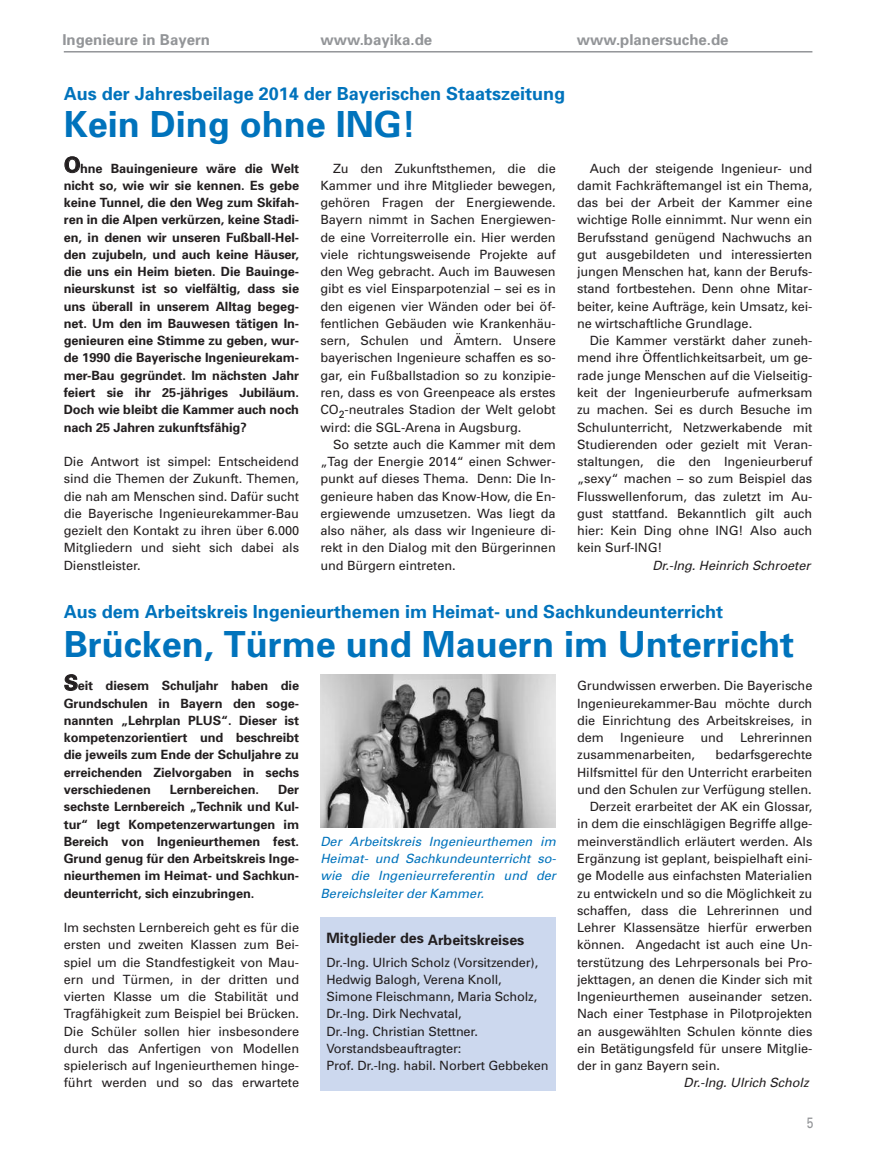
<style>
.page{position:relative;width:872px;height:1170px;background:#fff}
.page>*{position:absolute;margin:0;border:0;box-sizing:border-box;transform-origin:0 0}
.t1{font:700 36px "Univers";color:#0073bc}
.t2{font:700 18px "Univers";color:#0073bc}
.t3{font:700 15px "Univers";color:#939598}
.t4{font:15px "Univers";color:#939598;scale:.8 1}
.t5{font:700 14.25px "Univers";color:#231f20}
.t6{font:12.75px/17.2px "Univers";letter-spacing:-.005em;color:#231f20;text-align:justify}
.t7{font:700 12.75px/17.2px "Univers";letter-spacing:-.005em;color:#231f20;text-align:justify}
.t8{font:italic 12.75px/17.2px "Univers";color:#0073bc;text-align:justify}
.t9{font:italic 12.75px "Univers";letter-spacing:-.005em;color:#231f20}
.s1{font-size:21px}
</style>
<div class="page">
<hr style="left:64px;top:51px;width:748px;height:2px;background:#939598">
<div style="left:320px;top:917px;width:236px;height:173px;background:#ccd8ee"></div>
<img style="left:320px;top:674px;width:236px;height:153px">
<p class="t3" style="left:62px;top:34px;width:149px">Ingenieure in Bayern</p>
<p class="t3" style="left:320px;top:35px;width:113px">www.bayika.de</p>
<p class="t3" style="left:577px;top:35px;width:153px">www.planersuche.de</p>
<h2 class="t2" style="left:64px;top:87px;width:503px">Aus der Jahresbeilage 2014 der Bayerischen Staatszeitung</h2>
<h1 class="t1" style="left:64px;top:111px;width:353px">Kein Ding ohne ING!</h1>
<p class="t7" style="left:64px;top:160px;width:237px"><span class="s1">O</span>hne Bauingenieure wäre die Welt nicht so, wie wir sie kennen. Es gebe keine Tunnel, die den Weg zum Skifah&shy;ren in die Alpen verkürzen, keine Stadi&shy;en, in denen wir unseren Fußball-Hel&shy;den zujubeln, und auch keine Häuser, die uns ein Heim bieten. Die Bauinge&shy;nieurskunst ist so vielfältig, dass sie uns überall in unserem Alltag begeg&shy;net. Um den im Bauwesen tätigen In&shy;genieuren eine Stimme zu geben, wur&shy;de 1990 die Bayerische Ingenieurekam&shy;mer-Bau gegründet. Im nächsten Jahr feiert sie ihr 25-jähriges Jubiläum.<br>Doch wie bleibt die Kammer auch noch nach 25 Jahren zukunftsfähig?</p>
<p class="t6" style="left:64px;top:454px;width:237px">Die Antwort ist simpel: Entscheidend sind die Themen der Zukunft. Themen, die nah am Menschen sind. Dafür sucht die Bayerische Ingenieurekammer-Bau gezielt den Kontakt zu ihren über 6.000<br>Mitgliedern und sieht sich dabei als Dienstleister.</p>
<p class="t6" style="left:320px;top:160px;width:237px;text-indent:13px">Zu den Zukunftsthemen, die die Kammer und ihre Mitglieder bewegen, gehören Fragen der Energiewende.<br>Bayern nimmt in Sachen Energiewen&shy;de eine Vorreiterrolle ein. Hier werden viele richtungsweisende Projekte auf den Weg gebracht. Auch im Bauwesen gibt es viel Einsparpotenzial – sei es in den eigenen vier Wänden oder bei öf&shy;fentlichen Gebäuden wie Krankenhäu&shy;sern, Schulen und Ämtern. Unsere bayerischen Ingenieure schaffen es so&shy;gar, ein Fußballstadion so zu konzipie&shy;ren, dass es von Greenpeace als erstes CO<sub>2</sub>-neutrales Stadion der Welt gelobt wird: die SGL-Arena in Augsburg.</p>
<p class="t6" style="left:320px;top:436px;width:237px;text-indent:13px">So setzte auch die Kammer mit dem „Tag der Energie 2014“ einen Schwer&shy;punkt auf dieses Thema. Denn: Die In&shy;genieure haben das Know-How, die En&shy;ergiewende umzusetzen. Was liegt da also näher, als dass wir Ingenieure di&shy;rekt in den Dialog mit den Bürgerinnen und Bürgern eintreten.</p>
<p class="t6" style="left:577px;top:160px;width:237px;text-indent:13px">Auch der steigende Ingenieur- und damit Fachkräftemangel ist ein Thema, das bei der Arbeit der Kammer eine wichtige Rolle einnimmt. Nur wenn ein Berufsstand genügend Nachwuchs an gut ausgebildeten und interessierten jungen Menschen hat, kann der Berufs&shy;stand fortbestehen. Denn ohne Mitar&shy;beiter, keine Aufträge, kein Umsatz, kei&shy;ne wirtschaftliche Grundlage.</p>
<p class="t6" style="left:577px;top:333px;width:237px;text-indent:13px">Die Kammer verstärkt daher zuneh&shy;mend ihre Öffentlichkeitsarbeit, um ge&shy;rade junge Menschen auf die Vielseitig&shy;keit der Ingenieurberufe aufmerksam zu machen. Sei es durch Besuche im Schulunterricht, Netzwerkabende mit Studierenden oder gezielt mit Veran&shy;staltungen, die den Ingenieurberuf „sexy“ machen – so zum Beispiel das Flusswellenforum, das zuletzt im Au&shy;gust stattfand. Bekanntlich gilt auch hier: Kein Ding ohne ING! Also auch kein Surf-ING!</p>
<p class="t9" style="left:652px;top:560px;width:159px">Dr.-Ing. Heinrich Schroeter</p>
<h2 class="t2" style="left:64px;top:604px;width:661px">Aus dem Arbeitskreis Ingenieurthemen im Heimat- und Sachkundeunterricht</h2>
<h1 class="t1" style="left:64px;top:631px;width:731px">Brücken, Türme und Mauern im Unterricht</h1>
<p class="t7" style="left:64px;top:678px;width:237px"><span class="s1">S</span>eit diesem Schuljahr haben die Grundschulen in Bayern den soge&shy;nannten „Lehrplan PLUS“. Dieser ist kompetenzorientiert und beschreibt die jeweils zum Ende der Schuljahre zu erreichenden Zielvorgaben in sechs verschiedenen</p>
<p class="t6" style="left:577px;top:678px;width:237px">Grundwissen erwerben. Die Bayerische Ingenieurekammer-Bau möchte durch die Einrichtung des Arbeitskreises, in dem</p>
<p class="t6" style="left:620px;top:730px;width:65px">Ingenieure</p>
<p class="t6" style="left:700px;top:730px;width:25px">und</p>
<p class="t6" style="left:740px;top:730px;width:74px">Lehrerinnen</p>
<p class="t6" style="left:577px;top:747px;width:119px">zusammenarbeiten,</p>
<p class="t6" style="left:715px;top:747px;width:98px">bedarfsgerechte</p>
<p class="t6" style="left:577px;top:764px;width:237px">Hilfsmittel für den Unterricht erarbeiten</p>
<p class="t6" style="left:577px;top:781px;width:236px">und den Schulen zur Verfügung stellen.</p>
<p class="t6" style="left:590px;top:799px;width:224px">Derzeit erarbeitet der AK ein Glossar,</p>
<p class="t6" style="left:577px;top:816px;width:237px">in dem die einschlägigen Begriffe allge-</p>
<p class="t6" style="left:577px;top:833px;width:237px">meinverständlich erläutert werden. Als</p>
<p class="t6" style="left:577px;top:850px;width:237px">Ergänzung ist geplant, beispielhaft eini-</p>
<p class="t6" style="left:577px;top:868px;width:237px">ge Modelle aus einfachsten Materialien</p>
<p class="t6" style="left:577px;top:885px;width:237px">zu entwickeln und so die Möglichkeit zu</p>
<p class="t6" style="left:577px;top:902px;width:237px">schaffen, dass die Lehrerinnen und</p>
<p class="t6" style="left:577px;top:919px;width:237px">Lehrer Klassensätze hierfür erwerben</p>
<p class="t6" style="left:577px;top:937px;width:237px">können. Angedacht ist auch eine Un-</p>
<p class="t6" style="left:577px;top:954px;width:237px">terstützung des Lehrpersonals bei Pro-</p>
<p class="t6" style="left:577px;top:971px;width:237px">jekttagen, an denen die Kinder sich mit</p>
<p class="t6" style="left:577px;top:988px;width:237px">Ingenieurthemen auseinander setzen.</p>
<p class="t6" style="left:577px;top:1006px;width:237px">Nach einer Testphase in Pilotprojekten</p>
<p class="t6" style="left:577px;top:1023px;width:237px">an ausgewählten Schulen könnte dies</p>
<p class="t6" style="left:577px;top:1040px;width:237px">ein Betätigungsfeld für unsere Mitglie-</p>
<p class="t6" style="left:577px;top:1057px;width:144px">der in ganz Bayern sein.</p>
<p class="t9" style="left:683px;top:1078px;width:127px">Dr.-Ing. Ulrich Scholz</p>
<p class="t7" style="left:64px;top:781px;width:237px;text-indent:214px">Der sechste Lernbereich „Technik und Kul&shy;tur“ legt Kompetenzerwartungen im Bereich von Ingenieurthemen fest.<br>Grund genug für den Arbeitskreis Inge&shy;nieurthemen im Heimat- und Sachkun&shy;deunterricht, sich einzubringen.</p>
<p class="t6" style="left:64px;top:919px;width:237px">Im sechsten Lernbereich geht es für die ersten und zweiten Klassen zum Bei&shy;spiel um die Standfestigkeit von Mau&shy;ern und Türmen, in der dritten und vierten Klasse um die Stabilität und Tragfähigkeit zum Beispiel bei Brücken.<br>Die Schüler sollen hier insbesondere durch das Anfertigen von Modellen spielerisch auf Ingenieurthemen hinge&shy;führt werden und so das erwartete</p>
<p class="t7" style="left:170px;top:781px;width:91px">Lernbereichen.</p>
<p class="t8" style="left:320px;top:833px;width:237px">Der Arbeitskreis Ingenieurthemen im Heimat- und Sachkundeunterricht so&shy;wie die Ingenieurreferentin und der Bereichsleiter der Kammer.</p>
<p class="t5" style="left:326px;top:934px;width:199px">Mitglieder des Arbeitskreises</p>
<p class="t6" style="left:326px;top:954px;width:223px;text-align:left">Dr.-Ing. Ulrich Scholz (Vorsitzender),<br>Hedwig Balogh, Verena Knoll,<br>Simone Fleischmann, Maria Scholz,<br>Dr.-Ing. Dirk Nechvatal,<br>Dr.-Ing. Christian Stettner.<br>Vorstandsbeauftragter:<br>Prof. Dr.-Ing. habil. Norbert Gebbeken</p>
<p class="t4" style="left:806px;top:1116px;width:10px">5</p>
</div>
